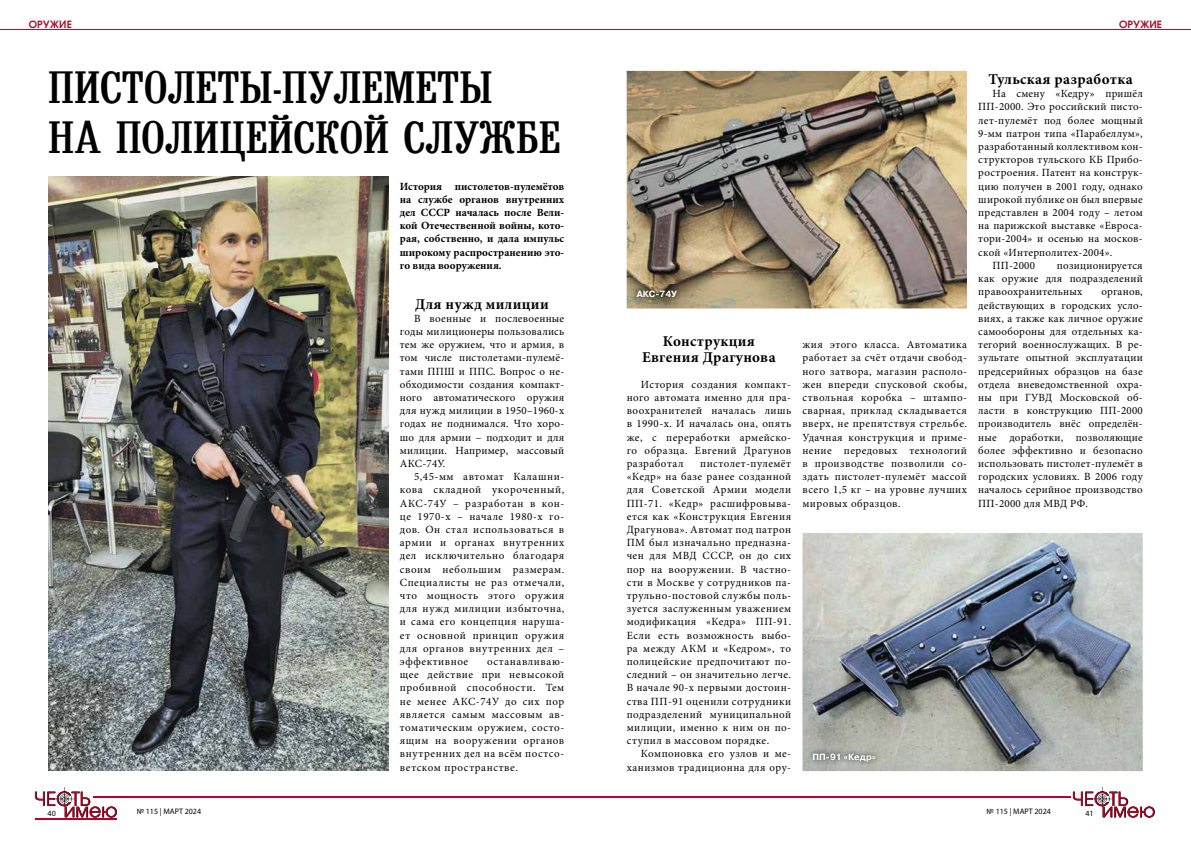
<style>
.page{position:relative;width:1191px;height:842px;background:#fff}
.page>*{position:absolute;margin:0;border:0;box-sizing:border-box;transform-origin:0 0}
.t1{font:45px/50px "Bruskovaya Plain";color:#000;scale:.9 1}
.t2{font:700 15px/16px "Minion Pro";letter-spacing:.02em;color:#000;text-align:center}
.t3{font:11px/13.2px "Minion Pro";letter-spacing:.025em;color:#000;text-align:justify}
.t4{font:700 11px/13.2px "Minion Pro";color:#000;text-align:justify}
.t5{font:600 10px "Avant Garde Gothic C";color:#a9132a}
.t6{font:700 9px "Pragmatica C";color:#fff}
.t7{font:8px "Myriad Pro";color:#000}
</style>
<div class="page">
<svg style="left:35px;top:787px;width:82px;height:31px"></svg>
<svg style="left:1072px;top:787px;width:83px;height:31px"></svg>
<hr style="left:35px;top:819px;width:82px;height:1px;background:#be0028">
<hr style="left:93px;top:796px;width:977px;height:1px;background:#be0028">
<hr style="left:0;top:29px;width:1191px;height:1px;background:#a9132a">
<img style="left:626px;top:71px;width:341px;height:237px">
<img style="left:802px;top:533px;width:340px;height:238px">
<img style="left:631px;top:285px;width:50px;height:17px">
<img style="left:808px;top:747px;width:72px;height:19px">
<img style="left:48px;top:176px;width:340px;height:594px">
<p class="t5" style="left:29px;top:18px;width:44px">ОРУЖИЕ</p>
<h1 class="t1" style="left:48px;top:64px;width:570px">ПИСТОЛЕТЫ-ПУЛЕМЕТЫ<br>НА ПОЛИЦЕЙСКОЙ СЛУÆБЕ</h1>
<p class="t4" style="left:400px;top:179px;width:166px">История пистолетов-пулемётов на службе органов внутренних дел СССР началась после Вели&shy;кой Отечественной войны, кото&shy;рая, собственно, и дала импульс широкому распространению это&shy;го вида вооружения.</p>
<h2 class="t2" style="left:415px;top:295px;width:135px">Для нужд милиции</h2>
<p class="t3" style="left:400px;top:312px;width:166px;text-indent:14px">В военные и послевоенные годы милиционеры пользовались тем же оружием, что и армия, в том числе пистолетами-пулемё&shy;тами ППШ и ППС. Вопрос о не&shy;обходимости создания компакт&shy;ного автоматического оружия для нужд милиции в 1950–1960-х годах не поднимался. Что хоро&shy;шо для армии – подходит и для милиции. Например, массовый АКС-74У.</p>
<p class="t3" style="left:400px;top:470px;width:166px;text-indent:14px">5,45-мм автомат Калашни&shy;кова складной укороченный, АКС-74У – разработан в кон&shy;це 1970-х – начале 1980-х го&shy;дов. Он стал использоваться в армии и органах внутренних дел исключительно благодаря своим небольшим размерам.<br>Специалисты не раз отмечали, что мощность этого оружия для нужд милиции избыточна, и сама его концепция наруша&shy;ет основной принцип оружия для органов внутренних дел – эффективное</p>
<p class="t3" style="left:400px;top:655px;width:166px;text-indent:87px">останавливаю&shy;щее действие при невысокой пробивной способности. Тем не менее АКС-74У до сих пор является самым массовым ав&shy;томатическим оружием, состо&shy;ящим на вооружении органов внутренних дел на всём постсо&shy;ветском пространстве.</p>
<p class="t5" style="left:1119px;top:18px;width:44px">ОРУЖИЕ</p>
<p class="t6" style="left:636px;top:289px;width:42px">АКС-74У</p>
<h2 class="t2" style="left:642px;top:333px;width:135px">Конструкция<br>Евгения Драгунова</h2>
<p class="t3" style="left:626px;top:378px;width:166px;text-indent:14px">История создания компакт&shy;ного автомата именно для пра&shy;воохранителей началась лишь в 1990-х. И началась она, опять же, с переработки армейско&shy;го образца. Евгений Драгунов разработал</p>
<p class="t3" style="left:626px;top:457px;width:166px;text-indent:74px">пистолет-пулемёт «Кедр» на базе ранее созданной для Советской Армии модели ПП-71. «Кедр» расшифровыва&shy;ется как «Конструкция Евгения Драгунова». Автомат под патрон ПМ был изначально предназна&shy;чен для МВД СССР, он до сих пор на вооружении. В частно&shy;сти в Москве у сотрудников па&shy;трульно-постовой службы поль&shy;зуется заслуженным уважением модификация «Кедра» ПП-91.<br>Если есть возможность выбо&shy;ра между АКМ и «Кедром», то полицейские предпочитают по&shy;следний – он значительно легче.<br>В начале 90-х первыми достоин&shy;ства ПП-91 оценили сотрудники подразделений муниципальной милиции, именно к ним он по&shy;ступил в массовом порядке.</p>
<p class="t3" style="left:626px;top:747px;width:166px;text-align:right">Компоновка его узлов и ме&shy;ханизмов традиционна для ору-</p>
<p class="t3" style="left:802px;top:338px;width:166px">жия этого класса. Автоматика работает за счёт отдачи свобод&shy;ного затвора, магазин располо&shy;жен впереди спусковой скобы, ствольная коробка – штампо&shy;сварная, приклад складывается вверх, не препятствуя стрельбе.<br>Удачная конструкция и приме&shy;нение передовых технологий в производстве позволили со&shy;здать пистолет-пулемёт массой всего 1,5 кг – на уровне лучших мировых образцов.</p>
<h2 class="t2" style="left:988px;top:71px;width:146px">Тульская разработка</h2>
<p class="t3" style="left:992px;top:87px;width:152px">На смену «Кедру» пришёл</p>
<p class="t3" style="left:978px;top:100px;width:166px">ПП-2000. Это российский писто-</p>
<p class="t3" style="left:978px;top:114px;width:166px">лет-пулемёт под более мощный</p>
<p class="t3" style="left:978px;top:127px;width:166px">9-мм патрон типа «Парабеллум»,</p>
<p class="t3" style="left:978px;top:140px;width:166px">разработанный коллективом кон-</p>
<p class="t3" style="left:978px;top:153px;width:166px">структоров тульского КБ Прибо-</p>
<p class="t3" style="left:978px;top:166px;width:166px">ростроения. Патент на конструк-</p>
<p class="t3" style="left:978px;top:180px;width:166px">цию получен в 2001 году, однако</p>
<p class="t3" style="left:978px;top:193px;width:166px">широкой публике он был впервые</p>
<p class="t3" style="left:978px;top:206px;width:166px">представлен в 2004 году – летом</p>
<p class="t3" style="left:978px;top:219px;width:166px">на парижской выставке «Евроса-</p>
<p class="t3" style="left:978px;top:232px;width:166px">тори-2004» и осенью на москов-</p>
<p class="t3" style="left:978px;top:246px;width:135px">ской «Интерполитех-2004».</p>
<p class="t3" style="left:992px;top:259px;width:44px">ПП-2000</p>
<p class="t3" style="left:978px;top:259px;width:166px;text-indent:79px">позиционируется как оружие для подразделений правоохранительных</p>
<p class="t3" style="left:978px;top:285px;width:166px;text-indent:123px">органов, действующих в городских усло&shy;виях, а также как личное оружие самообороны для отдельных ка&shy;тегорий военнослужащих. В ре&shy;зультате опытной эксплуатации предсерийных образцов на базе отдела вневедомственной охра&shy;ны при ГУВД Московской об&shy;ласти в конструкцию ПП-2000 производитель внёс определён&shy;ные доработки, позволяющие более эффективно и безопасно использовать пистолет-пулемёт в городских условиях. В 2006 году началось серийное производство ПП-2000 для МВД РФ.</p>
<p class="t6" style="left:812px;top:751px;width:65px">ПП-91 «Кедр»</p>
<p class="t7" style="left:48px;top:808px;width:10px">40</p>
<p class="t7" style="left:137px;top:807px;width:66px">№ 115 | МАРТ 2024</p>
<p class="t7" style="left:986px;top:807px;width:66px">№ 115 | МАРТ 2024</p>
<p class="t7" style="left:1085px;top:808px;width:10px">41</p>
</div>
